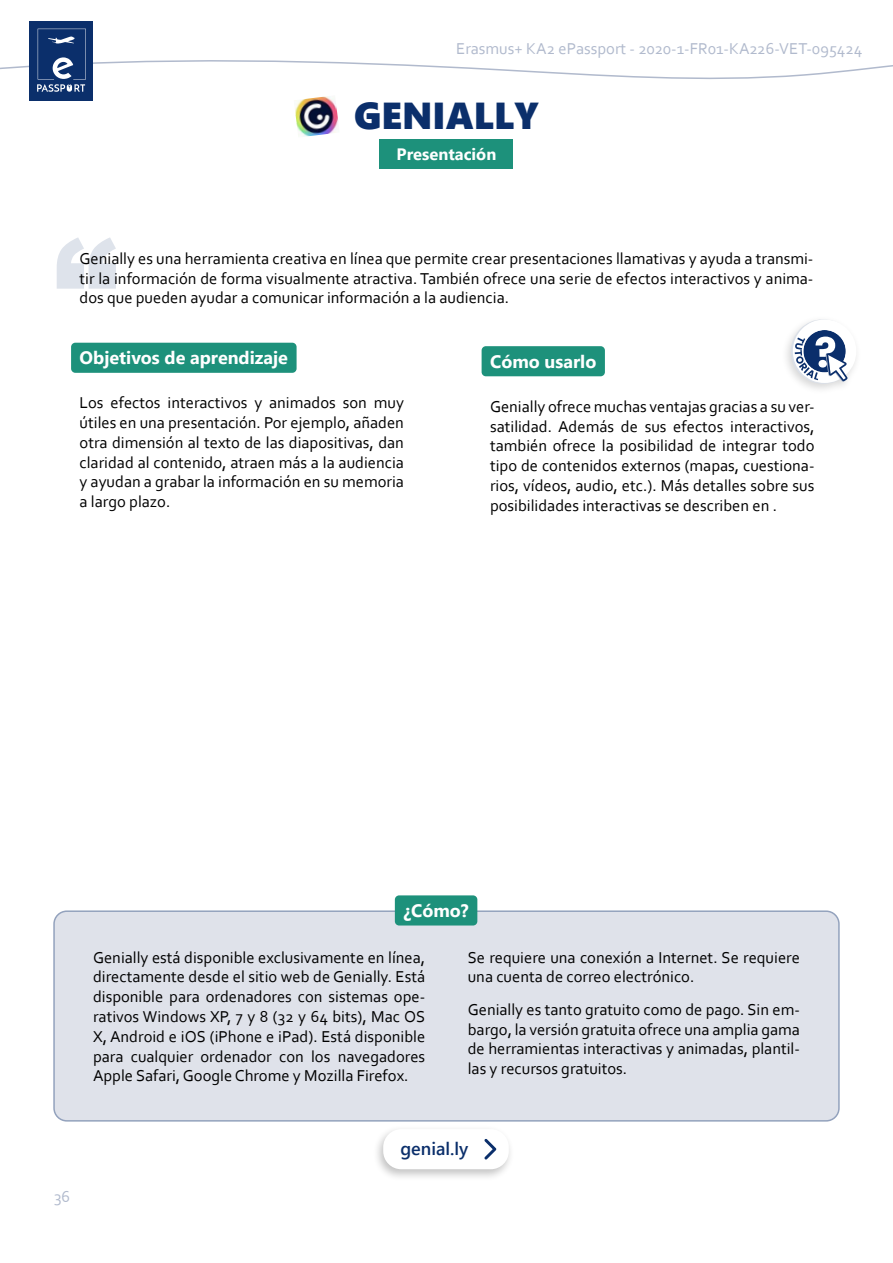
<style>
.page{position:relative;width:893px;height:1263px;background:#fff}
.page>*{position:absolute;margin:0;border:0;box-sizing:border-box;transform-origin:0 0}
.Titre_outil_2{font:37.5px "Segoe UI Black";color:#0b2f6b}
.Titre_1{font:700 18px "Segoe UI";color:#fff}
.URL{font:600 18px "Segoe UI";color:#0b2f6b}
.P1{font:16.5px/19.8px "Corbel";color:#000;text-align:justify}
.t1{font:16.5px "Corbel";color:#b1bacd}
.t2{font:700 16.5px "Segoe UI";color:#fff}
</style>
<div class="page">
<div style="left:30px;top:22px;width:63px;height:79px;background:#0b2f6b"></div>
<svg style="left:0;top:29px;width:893px;height:63px"></svg>
<svg style="left:57px;top:237px;width:59px;height:52px"></svg>
<div style="left:54px;top:911px;width:785px;height:210px;background:#dfe2ea;border-radius:13px"></div>
<div style="left:53px;top:910px;width:787px;height:211px;border:2px solid #93a2bd;border-radius:13px"></div>
<div style="left:482px;top:346px;width:123px;height:30px;background:#1d917b;border-radius:4px"></div>
<div style="left:71px;top:343px;width:226px;height:30px;background:#1d917b;border-radius:4px"></div>
<div style="left:395px;top:895px;width:82px;height:30px;background:#1d917b;border-radius:4px"></div>
<img style="left:295px;top:96px;width:43px;height:41px">
<div style="left:373px;top:1124px;width:141px;height:56px;background:#000;opacity:.24"></div>
<div style="left:383px;top:1129px;width:126px;height:40px;background:#fff;border-radius:18px"></div>
<svg style="left:484px;top:1139px;width:12px;height:20px"></svg>
<div style="left:780px;top:315px;width:82px;height:80px;background:#000;opacity:.16"></div>
<svg style="left:791px;top:319px;width:65px;height:65px"></svg>
<div style="left:380px;top:139px;width:133px;height:29px;background:#1d917b"></div>
<p class="t1" style="left:456px;top:38px;width:408px">Erasmus+ KA2 ePassport - 2020-1-FR01-KA226-VET-095424</p>
<p class="Titre_outil_2" style="left:354px;top:89px;width:186px">GENIALLY</p>
<p class="t2" style="left:397px;top:138px;width:101px">Presentación</p>
<p class="P1" style="left:80px;top:248px;width:735px">Genially es una herramienta creativa en línea que permite crear presentaciones llamativas y ayuda a transmi&shy;tir la información de forma visualmente atractiva. También ofrece una serie de efectos interactivos y anima&shy;dos que pueden ayudar a comunicar información a la audiencia.</p>
<p class="Titre_1" style="left:80px;top:341px;width:210px">Objetivos de aprendizaje</p>
<p class="Titre_1" style="left:490px;top:344px;width:108px">Cómo usarlo</p>
<p class="P1" style="left:80px;top:392px;width:326px">Los efectos interactivos y animados son muy útiles en una presentación. Por ejemplo, añaden otra dimensión al texto de las diapositivas, dan claridad al contenido, atraen más a la audiencia y ayudan a grabar la información en su memoria a largo plazo.</p>
<p class="P1" style="left:490px;top:396px;width:326px">Genially ofrece muchas ventajas gracias a su ver&shy;satilidad. Además de sus efectos interactivos, también ofrece la posibilidad de integrar todo tipo de contenidos externos (mapas, cuestiona&shy;rios, vídeos, audio, etc.). Más detalles sobre sus posibilidades interactivas se describen en .</p>
<p class="t1" style="left:54px;top:1187px;width:18px">36</p>
<p class="Titre_1" style="left:403px;top:894px;width:67px">¿Cómo?</p>
<p class="P1" style="left:93px;top:947px;width:334px">Genially está disponible exclusivamente en línea, directamente desde el sitio web de Genially. Está disponible para ordenadores con sistemas ope&shy;rativos Windows XP, 7 y 8 (32 y 64 bits), Mac OS X, Android e iOS (iPhone e iPad). Está disponible para cualquier ordenador con los navegadores Apple Safari, Google Chrome y Mozilla Firefox.</p>
<p class="P1" style="left:468px;top:947px;width:334px">Se requiere una conexión a Internet. Se requiere una cuenta de correo electrónico.</p>
<p class="P1" style="left:468px;top:999px;width:334px">Genially es tanto gratuito como de pago. Sin em&shy;bargo, la versión gratuita ofrece una amplia gama de herramientas interactivas y animadas, plantil&shy;las y recursos gratuitos.</p>
<p class="URL" style="left:400px;top:1131px;width:69px">genial.ly</p>
</div>
